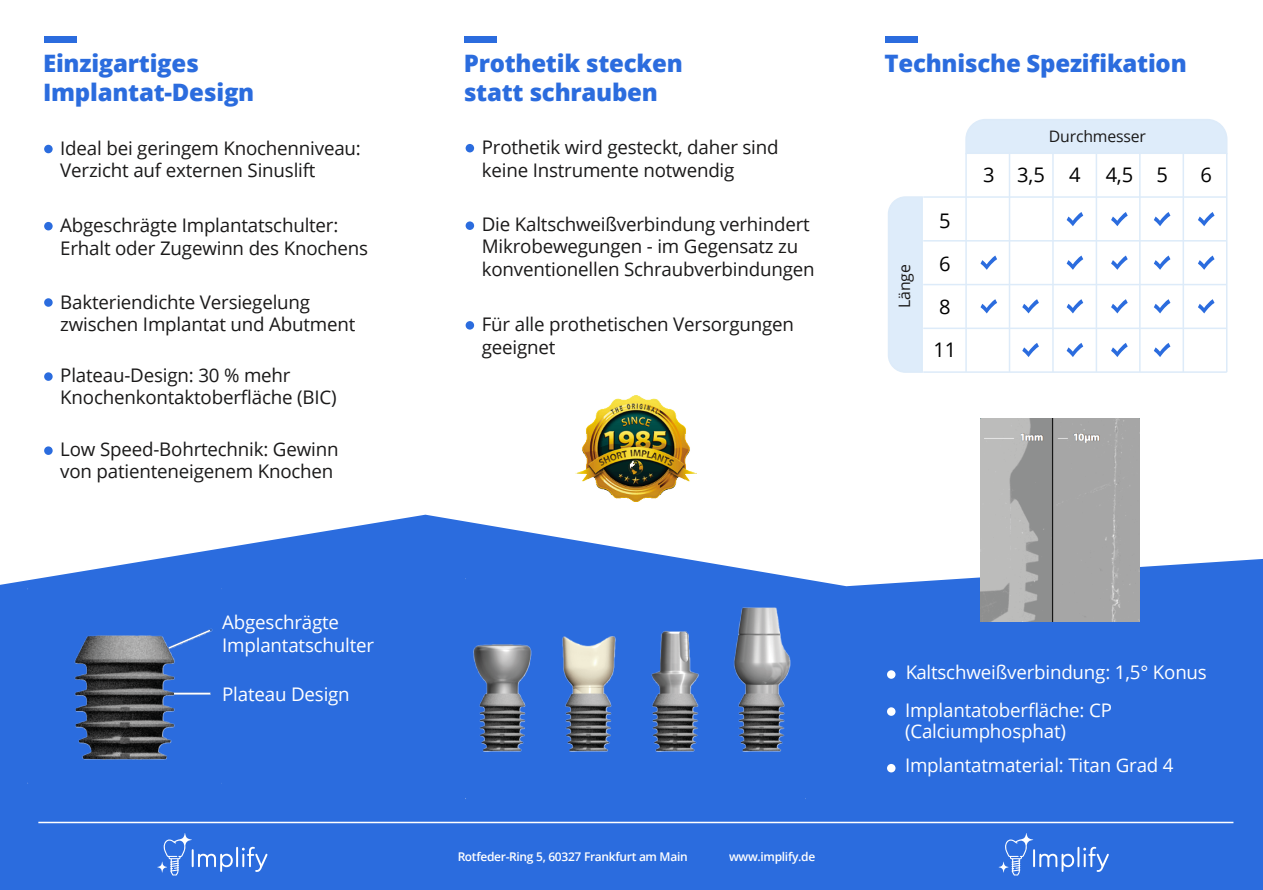
<style>
.page{position:relative;width:1263px;height:890px;background:#fff}
.page>*{position:absolute;margin:0;border:0;box-sizing:border-box;transform-origin:0 0}
.t1{font:800 24px/28.8px "Open Sans";letter-spacing:-.01em;color:#2b6cde}
.t2{font:20.1px/43.2px "Open Sans";color:#010000}
.t3{font:18.75px/22.5px "Open Sans";letter-spacing:-.01em;color:#1a1919}
.t4{font:18.75px/21px "Open Sans";letter-spacing:-.01em;color:#fff}
.t5{font:15.75px "Open Sans";letter-spacing:-.01em;color:#1a1919}
.t6{font:600 12px "Open Sans";letter-spacing:-.025em;color:#fff}
</style>
<div class="page">
<svg style="left:0;top:514px;width:1263px;height:376px;background:#437de1"></svg>
<div style="left:44px;top:36px;width:32px;height:6px;background:#2b6cde"></div>
<div style="left:465px;top:36px;width:32px;height:6px;background:#2b6cde"></div>
<div style="left:886px;top:36px;width:32px;height:6px;background:#2b6cde"></div>
<div style="left:887px;top:670px;width:9px;height:8px;background:#fff;border-radius:50%"></div>
<div style="left:887px;top:707px;width:9px;height:8px;background:#fff;border-radius:50%"></div>
<div style="left:887px;top:764px;width:9px;height:8px;background:#fff;border-radius:50%"></div>
<div style="left:44px;top:145px;width:9px;height:8px;background:#2b6cde;border-radius:50%"></div>
<div style="left:44px;top:222px;width:9px;height:8px;background:#2b6cde;border-radius:50%"></div>
<div style="left:44px;top:298px;width:9px;height:9px;background:#2b6cde;border-radius:50%"></div>
<div style="left:44px;top:372px;width:9px;height:9px;background:#2b6cde;border-radius:50%"></div>
<div style="left:44px;top:446px;width:9px;height:9px;background:#2b6cde;border-radius:50%"></div>
<div style="left:466px;top:144px;width:8px;height:8px;background:#2b6cde;border-radius:50%"></div>
<div style="left:466px;top:221px;width:8px;height:9px;background:#2b6cde;border-radius:50%"></div>
<div style="left:466px;top:321px;width:8px;height:8px;background:#2b6cde;border-radius:50%"></div>
<svg style="left:1067px;top:212px;width:16px;height:14px"></svg>
<svg style="left:980px;top:255px;width:17px;height:15px"></svg>
<svg style="left:1067px;top:255px;width:16px;height:15px"></svg>
<svg style="left:980px;top:299px;width:17px;height:14px"></svg>
<svg style="left:1022px;top:299px;width:17px;height:14px"></svg>
<svg style="left:1067px;top:299px;width:16px;height:14px"></svg>
<svg style="left:1022px;top:343px;width:17px;height:14px"></svg>
<svg style="left:1067px;top:343px;width:16px;height:14px"></svg>
<hr style="left:965px;top:153px;width:2px;height:219px;background:#ddebf9">
<hr style="left:1009px;top:153px;width:1px;height:219px;background:#ddebf9">
<hr style="left:1052px;top:153px;width:2px;height:219px;background:#ddebf9">
<hr style="left:1096px;top:153px;width:1px;height:219px;background:#ddebf9">
<hr style="left:1139px;top:153px;width:2px;height:219px;background:#ddebf9">
<hr style="left:1183px;top:153px;width:1px;height:219px;background:#ddebf9">
<hr style="left:1226px;top:153px;width:2px;height:219px;background:#ddebf9">
<hr style="left:923px;top:196px;width:304px;height:2px;background:#ddebf9">
<hr style="left:923px;top:240px;width:304px;height:1px;background:#ddebf9">
<hr style="left:923px;top:284px;width:304px;height:1px;background:#ddebf9">
<hr style="left:923px;top:327px;width:304px;height:2px;background:#ddebf9">
<hr style="left:923px;top:371px;width:304px;height:2px;background:#ddebf9">
<div style="left:965px;top:119px;width:263px;height:36px;background:#deecfa"></div>
<div style="left:888px;top:196px;width:36px;height:177px;background:#deecfa"></div>
<svg style="left:1111px;top:212px;width:17px;height:14px"></svg>
<svg style="left:1111px;top:255px;width:17px;height:15px"></svg>
<svg style="left:1111px;top:299px;width:17px;height:14px"></svg>
<svg style="left:1111px;top:343px;width:17px;height:14px"></svg>
<svg style="left:1154px;top:212px;width:16px;height:14px"></svg>
<svg style="left:1154px;top:255px;width:16px;height:15px"></svg>
<svg style="left:1154px;top:299px;width:16px;height:14px"></svg>
<svg style="left:1154px;top:343px;width:16px;height:14px"></svg>
<svg style="left:1198px;top:212px;width:17px;height:14px"></svg>
<svg style="left:1198px;top:255px;width:17px;height:15px"></svg>
<svg style="left:1198px;top:299px;width:17px;height:14px"></svg>
<hr style="left:38px;top:821px;width:1195px;height:2px;background:#fff">
<svg style="left:999px;top:833px;width:110px;height:42px;background:#4780e2"></svg>
<svg style="left:157px;top:852px;width:111px;height:23px;background:#5589e4"></svg>
<img style="left:466px;top:524px;width:340px;height:340px">
<img style="left:28px;top:519px;width:333px;height:333px">
<div style="left:214px;top:608px;width:135px;height:114px;background:#2b6cde"></div>
<svg style="left:167px;top:628px;width:45px;height:22px"></svg>
<hr style="left:174px;top:692px;width:36px;height:2px;background:#fff">
<img style="left:981px;top:418px;width:159px;height:203px">
<img style="left:575px;top:395px;width:121px;height:106px">
<svg style="left:0;top:887px;width:5px;height:3px"></svg>
<p class="t1" style="left:43px;top:47px;width:213px">Einzigartiges<br>Implantat-Design</p>
<p class="t1" style="left:464px;top:47px;width:221px">Prothetik stecken statt schrauben</p>
<p class="t1" style="left:884px;top:47px;width:304px">Technische Spezifikation</p>
<p class="t3" style="left:60px;top:136px;width:302px">Ideal bei geringem Knochenniveau:<br>Verzicht auf externen Sinuslift</p>
<p class="t3" style="left:60px;top:214px;width:309px">Abgeschrägte Implantatschulter:<br>Erhalt oder Zugewinn des Knochens</p>
<p class="t3" style="left:60px;top:290px;width:297px">Bakteriendichte Versiegelung zwischen Implantat und Abutment</p>
<p class="t3" style="left:60px;top:363px;width:278px">Plateau-Design: 30 % mehr<br>Knochenkontaktoberfläche (BIC)</p>
<p class="t3" style="left:60px;top:437px;width:280px">Low Speed-Bohrtechnik: Gewinn von patienteneigenem Knochen</p>
<p class="t4" style="left:222px;top:610px;width:153px;line-height:22.5px">Abgeschrägte<br>Implantatschulter</p>
<p class="t4" style="left:222px;top:682px;width:129px">Plateau Design</p>
<p class="t3" style="left:482px;top:136px;width:298px">Prothetik wird gesteckt, daher sind keine Instrumente notwendig</p>
<p class="t3" style="left:482px;top:212px;width:334px">Die Kaltschweißverbindung verhindert<br>Mikrobewegungen - im Gegensatz zu konventionellen Schraubverbindungen</p>
<p class="t3" style="left:482px;top:312px;width:314px">Für alle prothetischen Versorgungen geeignet</p>
<p class="t5" style="left:894px;top:308px;width:45px;rotate:-90deg">Länge</p>
<p class="t2" style="left:933px;top:198px;width:24px">5<br>6<br>8<br>11</p>
<p class="t5" style="left:1049px;top:126px;width:99px">Durchmesser</p>
<p class="t2" style="left:983px;top:153px;width:99px">3 3,5 4</p>
<p class="t2" style="left:1106px;top:153px;width:64px">4,5 5</p>
<p class="t2" style="left:1201px;top:153px;width:13px">6</p>
<p class="t6" style="left:458px;top:848px;width:232px">Rotfeder-Ring 5, 60327 Frankfurt am Main</p>
<p class="t6" style="left:729px;top:848px;width:88px">www.implify.de</p>
<p class="t4" style="left:905px;top:661px;width:303px">Kaltschweißverbindung: 1,5° Konus</p>
<p class="t4" style="left:905px;top:699px;width:209px">Implantatoberfläche: CP (Calciumphosphat)</p>
<p class="t4" style="left:905px;top:754px;width:270px">Implantatmaterial: Titan Grad 4</p>
</div>
